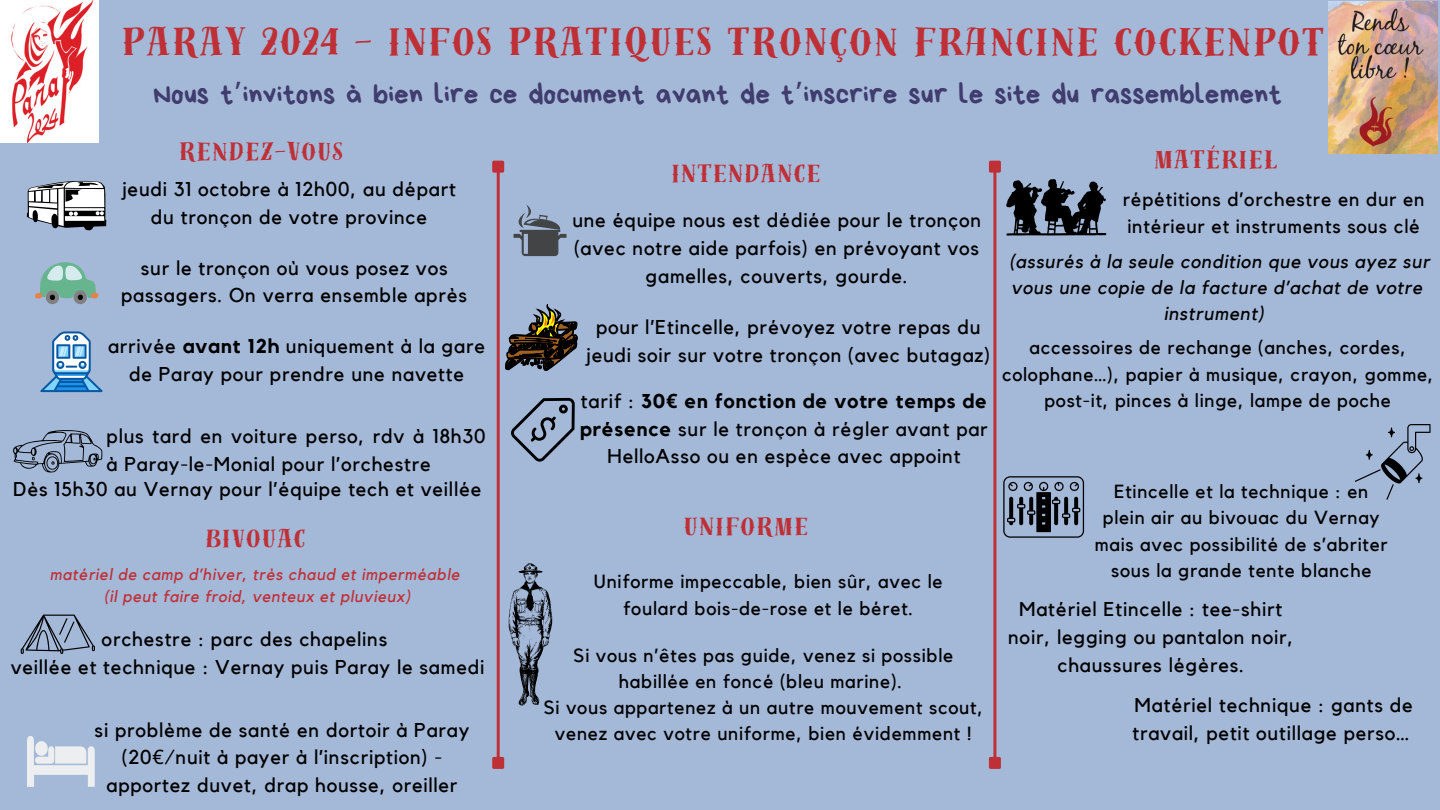
<style>
.page{position:relative;width:1440px;height:810px;background:#a4b8d8}
.page>*{position:absolute;margin:0;border:0;box-sizing:border-box;transform-origin:0 0}
.t1{font:36.3px "Distillery Strong";letter-spacing:.04em;color:#bf3036}
.t2{font:29.1px "Bryndan Write";color:#403d6e}
.t3{font:23.4px "Distillery Strong";letter-spacing:.04em;color:#bf3036}
.t4{font:19.9px/27.8px "Kollektif";letter-spacing:.04em;color:#000;text-align:center}
.t5{font:19.4px/27px "Kollektif";letter-spacing:.04em;color:#000}
.t6{font:19px/26.2px "Kollektif";letter-spacing:.04em;color:#000;text-align:center}
.t7{font:18.9px/26.2px "Kollektif";letter-spacing:.04em;color:#000;text-align:center}
.t8{font:italic 18.9px "Kollektif";letter-spacing:.04em;color:#000}
.t9{font:italic 16.4px "Kollektif";letter-spacing:.04em;color:#bf3036}
.s1{font-family:"Noto Sans Gurmukhi"}
.s2{font-weight:700}
.s3{font-family:"Noto Sans"}
.s4{font-family:"Noto Sans";font-weight:700}
</style>
<div class="page">
<img style="left:1328px;top:1px;width:110px;height:153px">
<img style="left:0;top:0;width:99px;height:142px">
<hr style="left:497px;top:172px;width:3px;height:586px;background:#bf3036">
<div style="left:494px;top:758px;width:9px;height:9px;background:#bf3036"></div>
<div style="left:492px;top:757px;width:12px;height:12px;border:3px solid #bf3036"></div>
<div style="left:494px;top:162px;width:9px;height:9px;background:#bf3036"></div>
<div style="left:492px;top:161px;width:12px;height:12px;border:3px solid #bf3036"></div>
<svg style="left:27px;top:181px;width:79px;height:49px;background:#9fa2a7"></svg>
<svg style="left:35px;top:262px;width:64px;height:42px"></svg>
<svg style="left:40px;top:331px;width:63px;height:61px"></svg>
<svg style="left:13px;top:430px;width:89px;height:43px"></svg>
<svg style="left:21px;top:615px;width:74px;height:39px"></svg>
<svg style="left:27px;top:736px;width:68px;height:51px"></svg>
<hr style="left:993px;top:172px;width:3px;height:586px;background:#bf3036">
<div style="left:990px;top:758px;width:9px;height:9px;background:#bf3036"></div>
<div style="left:989px;top:757px;width:12px;height:12px;border:3px solid #bf3036"></div>
<div style="left:990px;top:162px;width:9px;height:9px;background:#bf3036"></div>
<div style="left:989px;top:161px;width:12px;height:12px;border:3px solid #bf3036"></div>
<svg style="left:505px;top:305px;width:72px;height:66px"></svg>
<svg style="left:513px;top:204px;width:54px;height:52px"></svg>
<svg style="left:511px;top:398px;width:64px;height:64px"></svg>
<svg style="left:509px;top:563px;width:43px;height:142px"></svg>
<svg style="left:1006px;top:179px;width:101px;height:57px"></svg>
<svg style="left:1003px;top:476px;width:81px;height:62px"></svg>
<svg style="left:1355px;top:424px;width:76px;height:76px"></svg>
<h1 class="t1" style="left:121px;top:19px;width:1204px">PARAY 2024 - INFOS PRATIQUES TRONÇON FRANCINE COCKENPOT</h1>
<p class="t2" style="left:153px;top:80px;width:1130px">Nous t<span class="s1">’</span>invitons à bien lire ce document avant de t<span class="s1">’</span>inscrire sur le site du rassemblement</p>
<h2 class="t3" style="left:179px;top:137px;width:165px">RENDEZ-VOUS</h2>
<h4 class="t4" style="left:122px;top:176px;width:335px">jeudi 31 octobre à 12h00, au départ du tronçon de votre province</h4>
<h4 class="t4" style="left:121px;top:255px;width:347px">sur le tronçon où vous posez vos passagers. On verra ensemble après</h4>
<h3 class="t4" style="left:108px;top:333px;width:378px">arrivée <span class="s2">avant 12h</span> uniquement à la gare de Paray pour prendre une navette</h3>
<h5 class="t4" style="left:107px;top:423px;width:380px;text-align:left">plus tard en voiture perso, rdv à 18h30 à Paray-le-Monial pour l’orchestre</h5>
<h5 class="t4" style="left:13px;top:476px;width:470px">Dès 15h30 au Vernay pour l’équipe tech et veillée</h5>
<p class="t3" style="left:205px;top:524px;width:102px">BIVOUAC</p>
<h5 class="t9" style="left:50px;top:566px;width:411px">matériel de camp d’hiver, très chaud et imperméable</h5>
<h5 class="t9" style="left:104px;top:589px;width:308px">(il peut faire froid, venteux et pluvieux)</h5>
<p class="t4" style="left:11px;top:626px;width:475px">orchestre : parc des chapelins<br>veillée et technique : Vernay puis Paray le samedi</p>
<h5 class="t4" style="left:95px;top:717px;width:376px">si problème de santé en dortoir à Paray (20<span class="s3">€</span>/nuit à payer à l’inscription) - apportez duvet, drap housse, oreiller</h5>
<p class="t3" style="left:671px;top:158px;width:151px">INTENDANCE</p>
<p class="t4" style="left:572px;top:207px;width:410px">une équipe nous est dédiée pour le tronçon (avec notre aide parfois) en prévoyant vos gamelles, couverts, gourde.</p>
<h5 class="t4" style="left:586px;top:314px;width:406px">pour l’Etincelle, prévoyez votre repas du jeudi soir sur votre tronçon (avec butagaz)</h5>
<p class="t4" style="left:580px;top:388px;width:409px">tarif : <span class="s2">30</span><span class="s4">€</span> <span class="s2">en fonction de votre temps de présence</span> sur le tronçon à régler avant par<br>HelloAsso ou en espèce avec appoint</p>
<h5 class="t3" style="left:683px;top:511px;width:126px">UNIFORME</h5>
<h5 class="t6" style="left:594px;top:569px;width:350px">Uniforme impeccable, bien sûr, avec le foulard bois-de-rose et le béret.</h5>
<h5 class="t6" style="left:544px;top:643px;width:441px">Si vous n’êtes pas guide, venez si possible habillée en foncé (bleu marine).<br>Si vous appartenez à un autre mouvement scout, venez avec votre uniforme, bien évidemment !</h5>
<p class="t3" style="left:1154px;top:144px;width:125px">MATÉRIEL</p>
<h5 class="t5" style="left:1123px;top:186px;width:303px">répétitions d’orchestre en dur en intérieur et instruments sous clé</h5>
<p class="t8" style="left:1009px;top:253px;width:422px">(assurés à la seule condition que vous ayez sur</p>
<p class="t8" style="left:1011px;top:279px;width:412px">vous une copie de la facture d’achat de votre</p>
<p class="t8" style="left:1164px;top:305px;width:102px">instrument)</p>
<p class="t7" style="left:1002px;top:335px;width:433px">accessoires de rechange (anches, cordes, colophane…), papier à musique, crayon, gomme, post-it, pinces à linge, lampe de poche</p>
<p class="t7" style="left:1095px;top:479px;width:294px">Etincelle et la technique : en plein air au bivouac du Vernay mais avec possibilité de s’abriter sous la grande tente blanche</p>
<h5 class="t4" style="left:1008px;top:596px;width:287px">Matériel Etincelle : tee-shirt noir, legging ou pantalon noir, chaussures légères.</h5>
<h5 class="t4" style="left:1132px;top:692px;width:282px;text-align:left">Matériel technique : gants de travail, petit outillage perso…</h5>
</div>
